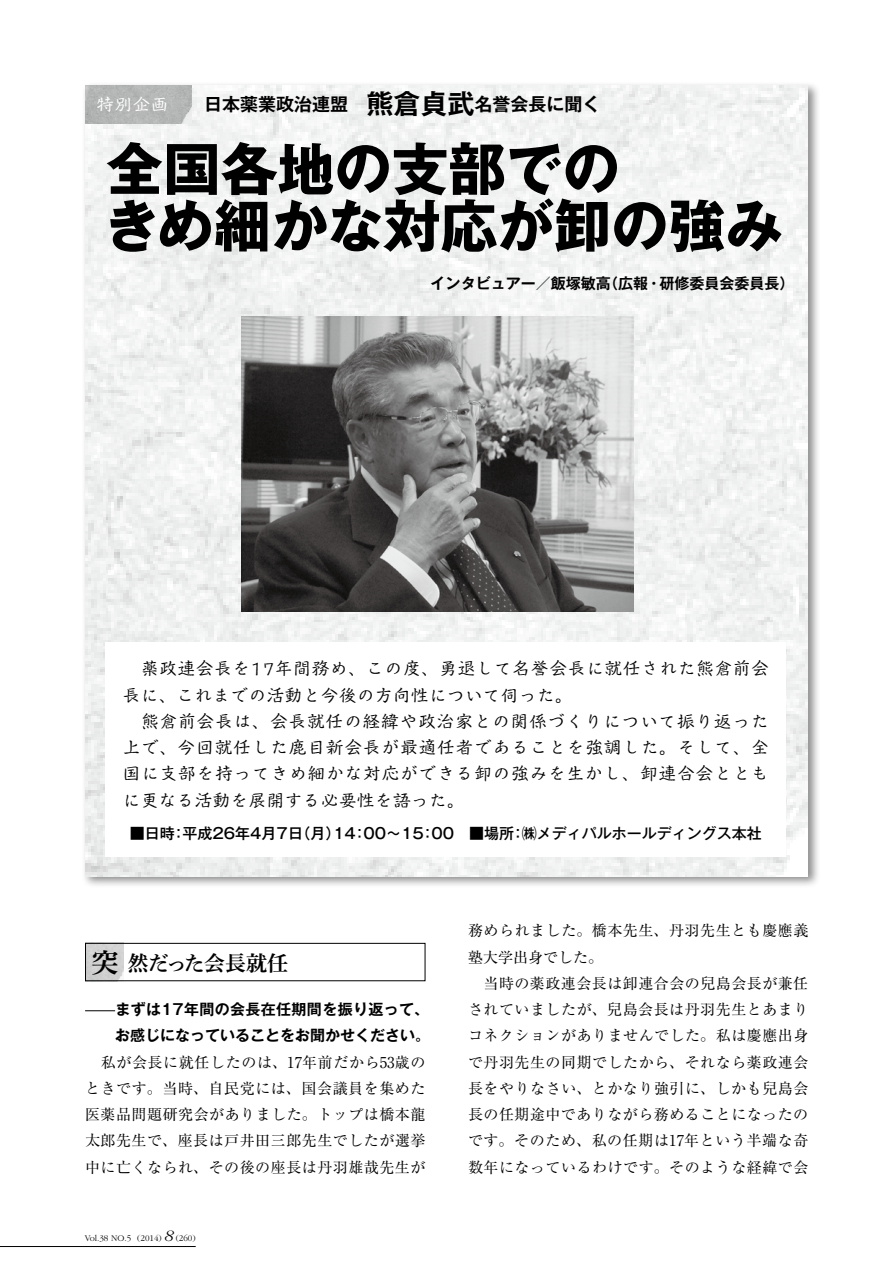
<style>
.page{position:relative;width:885px;height:1263px;background:#fff}
.page>*{position:absolute;margin:0;border:0;box-sizing:border-box;transform-origin:0 0}
.t1{font:700 57px/57px "Gothic MB101 Pro";color:#000}
.t2{font:21px "Shuei Min Pro B";letter-spacing:-.025em;color:#000}
.t3{font:18px/26.2px "Musashi Std";letter-spacing:.025em;color:#000}
.t4{font:700 18px "Gothic MB101 Pro De";color:#000}
.t5{font:18px "Musashi Std";color:#fff}
.t6{font:15px/26.2px "Ryumin Pro";letter-spacing:.035em;color:#000;text-align:justify}
.t7{font:700 15px/26.2px "Gothic MB101 Pro De";color:#000}
.t8{font:500 15px "Gothic MB101 Pro";color:#000}
.t9{font:300 9px "Garamond";color:#000}
.s1{font-size:27px}
.s2{font-style:italic;font-size:16.5px}
</style>
<div class="page">
<div style="left:81px;top:81px;width:739px;height:807px;background:#000;opacity:.45"></div>
<img style="left:85px;top:85px;width:722px;height:791px">
<hr style="left:0;top:1246px;width:196px;height:1px;background:#000">
<img style="left:241px;top:317px;width:393px;height:294px">
<img style="left:87px;top:945px;width:36px;height:34px">
<div style="left:85px;top:943px;width:340px;height:38px;border:1px solid #000"></div>
<div style="left:105px;top:642px;width:681px;height:215px;background:#fff"></div>
<hr style="left:85px;top:1010px;width:30px;height:1px;background:#000">
<img style="left:85px;top:85px;width:106px;height:38px">
<p class="t4" style="left:204px;top:89px;width:397px">日本薬業政治連盟　<span class="s1">熊倉貞武</span>名誉会長に聞く</p>
<h1 class="t1" style="left:103px;top:133px;width:680px">全国各地の支部での<br>きめ細かな対応が卸の強み</h1>
<p class="t7" style="left:430px;top:268px;width:365px">インタビュアー／飯塚敏高（広報・研修委員会委員長）</p>
<p class="t5" style="left:96px;top:91px;width:73px">特別企画</p>
<p class="t3" style="left:122px;top:654px;width:648px">　薬政連会長を17年間務め、この度、勇退して名誉会長に就任された熊倉前会長に、これまでの活動と今後の方向性について伺った。<br>　熊倉前会長は、会長就任の経緯や政治家との関係づくりについて振り返った上で、今回就任した鹿目新会長が最適任者であることを強調した。そして、全国に支部を持ってきめ細かな対応ができる卸の強みを生かし、卸連合会とともに更なる活動を展開する必要性を語った。</p>
<p class="t8" style="left:130px;top:821px;width:633px">■日時：平成26年4月7日（月）14：00～15：00　■場所：㈱メディパルホールディングス本社</p>
<h2 class="t2" style="left:91px;top:948px;width:198px"><span class="s1">突</span> 然だった会長就任</h2>
<p class="t7" style="left:115px;top:994px;width:316px">まずは17年間の会長在任期間を振り返って、お感じになっていることをお聞かせください。</p>
<p class="t6" style="left:85px;top:1048px;width:342px">　私が会長に就任したのは、17年前だから53歳のときです。当時、自民党には、国会議員を集めた医薬品問題研究会がありました。トップは橋本龍太郎先生で、座長は戸井田三郎先生でしたが選挙中に亡くなられ、その後の座長は丹羽雄哉先生が</p>
<p class="t9" style="left:85px;top:1233px;width:112px">Vol.38 NO.5 (2014) <span class="s2">8</span> (260)</p>
<p class="t6" style="left:468px;top:917px;width:342px;text-align:left">務められました。橋本先生、丹羽先生とも慶應義塾大学出身でした。<br>　当時の薬政連会長は卸連合会の兒島会長が兼任されていましたが、兒島会長は丹羽先生とあまりコネクションがありませんでした。私は慶應出身で丹羽先生の同期でしたから、それなら薬政連会長をやりなさい、とかなり強引に、しかも兒島会長の任期途中でありながら務めることになったのです。そのため、私の任期は17年という半端な奇数年になっているわけです。そのような経緯で会</p>
</div>
